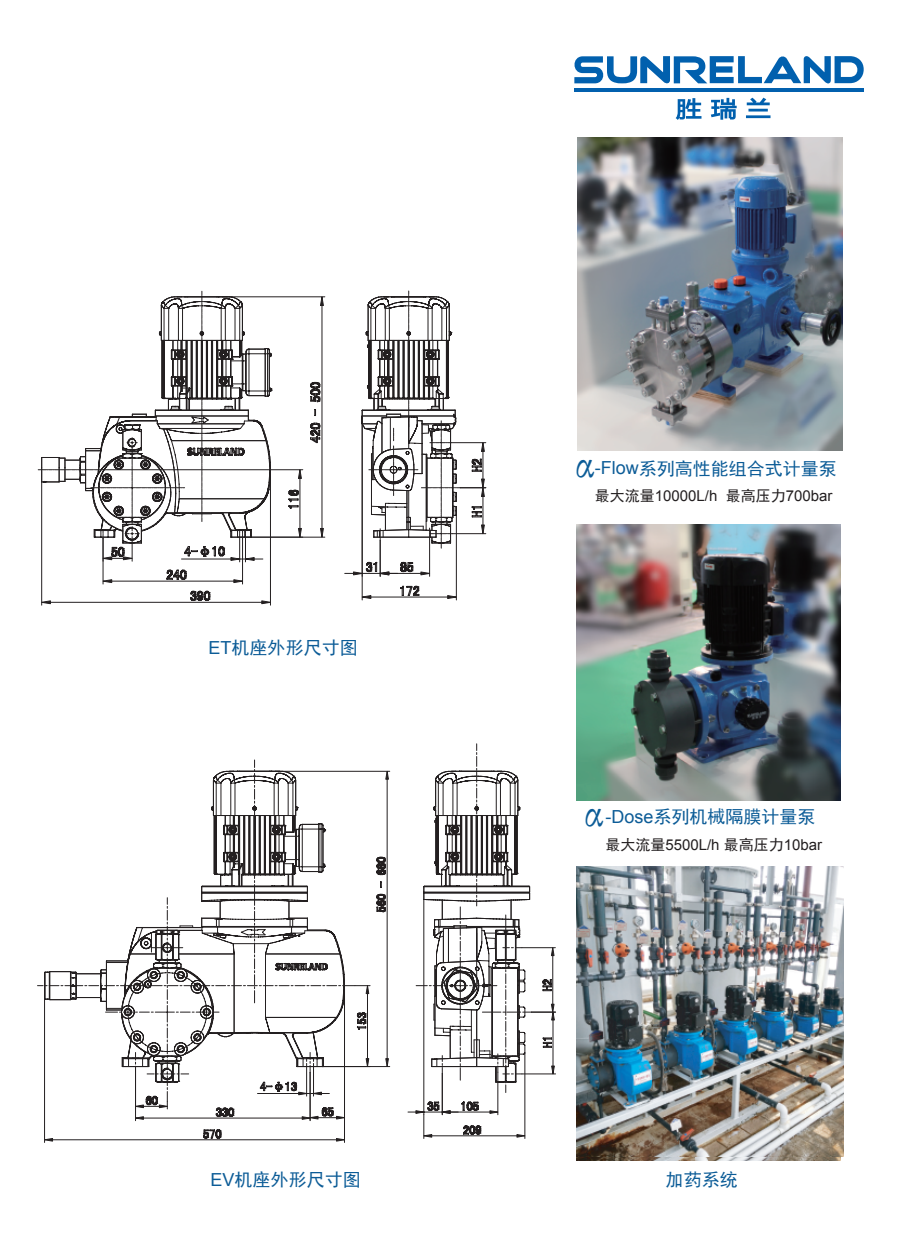
<style>
.page{position:relative;width:919px;height:1238px;background:#fff}
.page>*{position:absolute;margin:0;border:0;box-sizing:border-box;transform-origin:0 0}
.t1{font:300 42px "Adobe Song Std";color:#0c5c97}
.t2{font:18px "Sim Hei";color:#0c5c97}
.t3{font:15px "Arial";color:#231f20}
.s1{font-family:"Arial"}
.s2{font-family:"Sim Hei"}
</style>
<div class="page">
<img style="left:577px;top:137px;width:265px;height:314px">
<img style="left:576px;top:524px;width:264px;height:276px">
<hr style="left:135px;top:1073px;width:1px;height:47px;background:#231f20">
<hr style="left:310px;top:1072px;width:1px;height:48px;background:#231f20">
<hr style="left:344px;top:985px;width:1px;height:157px;background:#231f20">
<hr style="left:44px;top:998px;width:1px;height:144px;background:#231f20">
<hr style="left:53px;top:1139px;width:283px;height:1px;background:#231f20">
<svg style="left:336px;top:1138px;width:8px;height:3px"></svg>
<svg style="left:45px;top:1138px;width:8px;height:3px"></svg>
<svg style="left:203px;top:1129px;width:19px;height:9px"></svg>
<hr style="left:423px;top:899px;width:1px;height:215px;background:#231f20">
<hr style="left:442px;top:1073px;width:1px;height:41px;background:#231f20">
<hr style="left:497px;top:1072px;width:1px;height:42px;background:#231f20">
<hr style="left:450px;top:1111px;width:40px;height:1px;background:#231f20">
<svg style="left:489px;top:1110px;width:9px;height:3px"></svg>
<hr style="left:524px;top:1052px;width:1px;height:86px;background:#231f20">
<hr style="left:431px;top:1135px;width:86px;height:1px;background:#231f20">
<svg style="left:516px;top:1134px;width:9px;height:3px"></svg>
<svg style="left:408px;top:1101px;width:73px;height:37px"></svg>
<svg style="left:416px;top:743px;width:139px;height:349px"></svg>
<hr style="left:322px;top:1066px;width:68px;height:1px;background:#231f20">
<hr style="left:269px;top:771px;width:121px;height:1px;background:#231f20">
<hr style="left:387px;top:779px;width:1px;height:279px;background:#231f20">
<svg style="left:385px;top:1058px;width:3px;height:8px"></svg>
<svg style="left:385px;top:771px;width:3px;height:8px"></svg>
<svg style="left:376px;top:856px;width:10px;height:56px"></svg>
<svg style="left:37px;top:760px;width:333px;height:359px"></svg>
<svg style="left:272px;top:296px;width:54px;height:234px"></svg>
<hr style="left:103px;top:469px;width:200px;height:1px;background:#231f20">
<hr style="left:299px;top:478px;width:1px;height:50px;background:#231f20">
<svg style="left:298px;top:528px;width:3px;height:9px"></svg>
<svg style="left:298px;top:469px;width:3px;height:9px"></svg>
<svg style="left:288px;top:489px;width:11px;height:20px"></svg>
<svg style="left:38px;top:291px;width:234px;height:271px"></svg>
<hr style="left:103px;top:538px;width:1px;height:46px;background:#231f20">
<hr style="left:242px;top:538px;width:1px;height:46px;background:#231f20">
<hr style="left:112px;top:581px;width:122px;height:1px;background:#231f20">
<svg style="left:103px;top:579px;width:9px;height:3px"></svg>
<svg style="left:234px;top:579px;width:8px;height:3px"></svg>
<svg style="left:166px;top:569px;width:21px;height:11px"></svg>
<hr style="left:270px;top:469px;width:1px;height:136px;background:#231f20">
<hr style="left:41px;top:482px;width:1px;height:123px;background:#231f20">
<hr style="left:50px;top:602px;width:212px;height:1px;background:#231f20">
<svg style="left:261px;top:600px;width:9px;height:4px"></svg>
<svg style="left:41px;top:600px;width:10px;height:4px"></svg>
<svg style="left:190px;top:590px;width:21px;height:11px"></svg>
<hr style="left:237px;top:537px;width:88px;height:1px;background:#231f20">
<hr style="left:218px;top:296px;width:107px;height:1px;background:#231f20">
<hr style="left:322px;top:305px;width:1px;height:223px;background:#231f20">
<svg style="left:320px;top:528px;width:3px;height:9px"></svg>
<svg style="left:320px;top:296px;width:3px;height:10px"></svg>
<svg style="left:310px;top:381px;width:11px;height:62px"></svg>
<hr style="left:380px;top:540px;width:1px;height:36px;background:#231f20">
<hr style="left:429px;top:539px;width:1px;height:37px;background:#231f20">
<hr style="left:389px;top:573px;width:32px;height:1px;background:#231f20">
<svg style="left:420px;top:571px;width:10px;height:4px"></svg>
<svg style="left:345px;top:561px;width:68px;height:14px"></svg>
<hr style="left:362px;top:416px;width:1px;height:184px;background:#231f20">
<hr style="left:456px;top:514px;width:1px;height:86px;background:#231f20">
<hr style="left:371px;top:596px;width:76px;height:1px;background:#231f20">
<svg style="left:362px;top:595px;width:9px;height:3px"></svg>
<svg style="left:447px;top:595px;width:9px;height:3px"></svg>
<svg style="left:400px;top:585px;width:19px;height:11px"></svg>
<svg style="left:361px;top:291px;width:125px;height:257px"></svg>
<img style="left:576px;top:866px;width:267px;height:290px">
<svg style="left:574px;top:56px;width:289px;height:28px"></svg>
<hr style="left:574px;top:88px;width:289px;height:4px;background:#0160ae">
<svg style="left:675px;top:98px;width:26px;height:22px"></svg>
<svg style="left:710px;top:98px;width:26px;height:22px"></svg>
<svg style="left:746px;top:98px;width:24px;height:20px"></svg>
<p class="t2" style="left:208px;top:638px;width:151px"><span class="s1">ET</span>机座外形尺寸图</p>
<p class="t2" style="left:210px;top:1170px;width:152px"><span class="s1">EV</span>机座外形尺寸图</p>
<h1 class="t1" style="left:564px;top:438px;width:43px">α</h1>
<p class="t2" style="left:594px;top:459px;width:243px"><span class="s1">-Flow</span>系列高性能组合式计量泵</p>
<p class="t3" style="left:594px;top:485px;width:239px"><span class="s2">最大流量</span>10000L/h <span class="s2">最高压力</span>700bar</p>
<h1 class="t1" style="left:573px;top:788px;width:43px">α</h1>
<p class="t2" style="left:605px;top:808px;width:212px"><span class="s1">-Dose</span>系列机械隔膜计量泵</p>
<p class="t3" style="left:605px;top:834px;width:218px"><span class="s2">最大流量</span>5500L/h <span class="s2">最高压力</span>10bar</p>
<p class="t2" style="left:665px;top:1170px;width:73px">加药系统</p>
</div>
